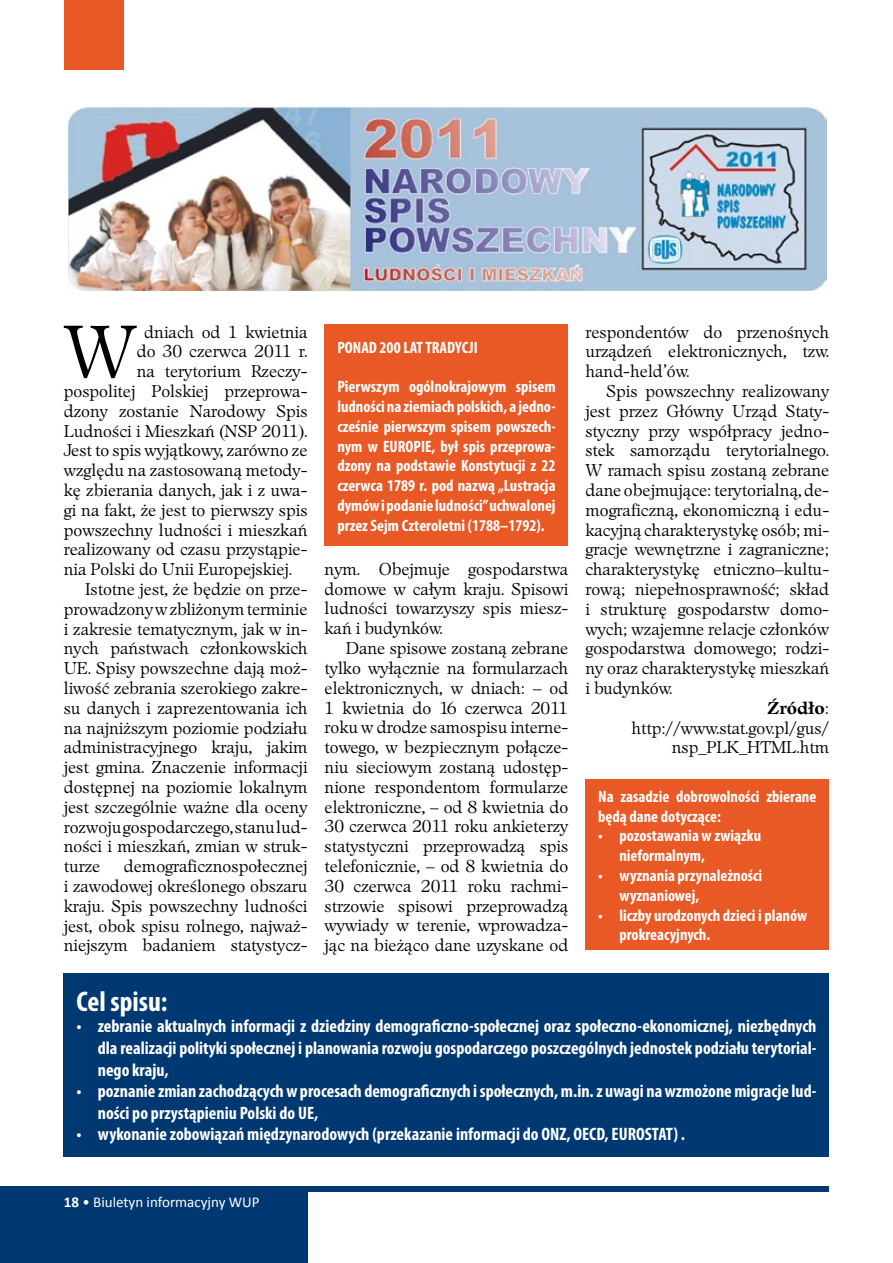
<style>
.page{position:relative;width:893px;height:1263px;background:#fff}
.page>*{position:absolute;margin:0;border:0;box-sizing:border-box;transform-origin:0 0}
.t1{font:71.55px "EFN Nissan OT";color:#000}
.t2{font:700 condensed 28.5px "Myriad Pro";color:#fff}
.t3{font:700 condensed 18px/21.6px "Myriad Pro";color:#fff;text-align:justify}
.t4{font:16.5px/19.8px "EFN Nissan OT";color:#000;text-align:justify}
.t5{font:700 condensed 16.5px/19.8px "Myriad Pro";color:#fff}
.t6{font:700 16.5px "EFN Nissan OT";color:#000}
.t7{font:15px "Calibri";color:#fff}
.s1{font-weight:400}
.s2{font-weight:700}
</style>
<div class="page">
<div style="left:64px;top:0;width:60px;height:69px;background:#e85926"></div>
<img style="left:68px;top:108px;width:759px;height:182px">
<div style="left:0;top:1186px;width:308px;height:77px;background:#003871"></div>
<div style="left:286px;top:1186px;width:543px;height:6px;background:#003871"></div>
<div style="left:325px;top:325px;width:243px;height:221px;background:#e85926"></div>
<div style="left:64px;top:973px;width:765px;height:184px;background:#003871"></div>
<div style="left:585px;top:780px;width:244px;height:170px;background:#e85926"></div>
<h1 class="t1" style="left:64px;top:309px;width:75px">W</h1>
<p class="t4" style="left:144px;top:322px;width:165px">dniach od 1 kwietnia</p>
<p class="t4" style="left:137px;top:342px;width:172px">do 30 czerwca 2011 r.</p>
<p class="t4" style="left:137px;top:362px;width:172px">na terytorium Rzeczy-</p>
<p class="t4" style="left:64px;top:382px;width:245px">pospolitej Polskiej przeprowa-</p>
<p class="t4" style="left:64px;top:401px;width:245px">dzony zostanie Narodowy Spis</p>
<p class="t4" style="left:64px;top:421px;width:245px">Ludności i Mieszkań (NSP 2011).</p>
<p class="t4" style="left:64px;top:441px;width:245px">Jest to spis wyjątkowy, zarówno ze</p>
<p class="t4" style="left:64px;top:461px;width:245px">względu na zastosowaną metody-</p>
<p class="t4" style="left:64px;top:481px;width:245px">kę zbierania danych, jak i z uwa-</p>
<p class="t4" style="left:64px;top:500px;width:245px">gi na fakt, że jest to pierwszy spis</p>
<p class="t4" style="left:64px;top:520px;width:245px">powszechny ludności i mieszkań</p>
<p class="t4" style="left:64px;top:540px;width:245px">realizowany od czasu przystąpie-</p>
<p class="t4" style="left:64px;top:560px;width:230px">nia Polski do Unii Europejskiej.</p>
<p class="t4" style="left:85px;top:580px;width:224px">Istotne jest, że będzie on prze-</p>
<p class="t4" style="left:64px;top:599px;width:245px">prowadzony wzbliżonym terminie</p>
<p class="t4" style="left:64px;top:619px;width:245px">i zakresie tematycznym, jak w in-</p>
<p class="t4" style="left:64px;top:639px;width:245px">nych państwach członkowskich</p>
<p class="t4" style="left:64px;top:659px;width:245px">UE. Spisy powszechne dają moż-</p>
<p class="t4" style="left:64px;top:679px;width:245px">liwość zebrania szerokiego zakre-</p>
<p class="t4" style="left:64px;top:698px;width:245px">su danych i zaprezentowania ich</p>
<p class="t4" style="left:64px;top:718px;width:245px">na najniższym poziomie podziału</p>
<p class="t4" style="left:64px;top:738px;width:245px">administracyjnego kraju, jakim</p>
<p class="t4" style="left:64px;top:758px;width:245px">jest gmina. Znaczenie informacji</p>
<p class="t4" style="left:64px;top:778px;width:245px">dostępnej na poziomie lokalnym</p>
<p class="t4" style="left:64px;top:797px;width:245px">jest szczególnie ważne dla oceny</p>
<p class="t4" style="left:64px;top:817px;width:245px">rozwoju gospodarczego, stanu lud-</p>
<p class="t4" style="left:64px;top:837px;width:245px">ności i mieszkań, zmian w struk-</p>
<p class="t4" style="left:64px;top:857px;width:38px">turze</p>
<p class="t4" style="left:64px;top:857px;width:245px;text-indent:60px">demograficznospołecznej i zawodowej określonego obszaru kraju. Spis powszechny ludności jest, obok spisu rolnego, najważ&shy;niejszym badaniem statystycz-</p>
<p class="t5" style="left:337px;top:337px;width:142px">PONAD 200 LAT TRADYCJI</p>
<p class="t5" style="left:337px;top:376px;width:220px;text-align:justify">Pierwszym ogólnokrajowym spisem ludności na ziemiach polskich, a jedno&shy;cześnie pierwszym spisem powszech&shy;nym w EUROPIE, był spis przeprowa&shy;dzony na podstawie Konstytucji z 22 czerwca 1789 r. pod nazwą „Lustracja dymów i podanie ludności” uchwalonej przez Sejm Czteroletni (1788–1792).</p>
<p class="t4" style="left:325px;top:559px;width:245px">nym. Obejmuje gospodarstwa domowe w całym kraju. Spisowi ludności towarzyszy spis miesz&shy;kań i budynków.</p>
<p class="t4" style="left:325px;top:639px;width:245px;text-indent:21px">Dane spisowe zostaną zebrane tylko wyłącznie na formularzach elektronicznych, w dniach: – od 1 kwietnia do 16 czerwca 2011 roku w drodze samospisu interne&shy;towego, w bezpiecznym połącze&shy;niu sieciowym zostaną udostęp&shy;nione respondentom formularze elektroniczne, – od 8 kwietnia do 30 czerwca 2011 roku ankieterzy statystyczni przeprowadzą spis telefonicznie, – od 8 kwietnia do 30 czerwca 2011 roku rachmi&shy;strzowie spisowi przeprowadzą wywiady w terenie, wprowadza&shy;jąc na bieżąco dane uzyskane od</p>
<p class="t4" style="left:585px;top:322px;width:245px">respondentów do przenośnych urządzeń elektronicznych, tzw. hand-held’ów.</p>
<p class="t4" style="left:607px;top:382px;width:224px">Spis powszechny realizowany</p>
<p class="t4" style="left:585px;top:401px;width:245px">jest przez Główny Urząd Staty-</p>
<p class="t4" style="left:585px;top:421px;width:245px">styczny przy współpracy jedno-</p>
<p class="t4" style="left:585px;top:441px;width:245px">stek samorządu terytorialnego.</p>
<p class="t4" style="left:585px;top:461px;width:245px">W ramach spisu zostaną zebrane</p>
<p class="t4" style="left:585px;top:481px;width:245px">dane obejmujące: terytorialną, de-</p>
<p class="t4" style="left:585px;top:500px;width:245px">mograficzną, ekonomiczną i edu-</p>
<p class="t4" style="left:585px;top:520px;width:245px">kacyjną charakterystykę osób; mi-</p>
<p class="t4" style="left:585px;top:540px;width:245px">gracje wewnętrzne i zagraniczne;</p>
<p class="t4" style="left:585px;top:560px;width:245px">charakterystykę etniczno–kultu-</p>
<p class="t4" style="left:585px;top:580px;width:245px">rową; niepełnosprawność; skład</p>
<p class="t4" style="left:585px;top:599px;width:245px">i strukturę gospodarstw domo-</p>
<p class="t4" style="left:585px;top:619px;width:245px">wych; wzajemne relacje członków</p>
<p class="t4" style="left:585px;top:639px;width:245px">gospodarstwa domowego; rodzi-</p>
<p class="t4" style="left:585px;top:659px;width:245px">ny oraz charakterystykę mieszkań</p>
<p class="t4" style="left:585px;top:679px;width:89px">i budynków.</p>
<p class="t6" style="left:767px;top:698px;width:63px">Źródło<span class="s1">:</span></p>
<p class="t4" style="left:632px;top:718px;width:199px">http://www.stat.gov.pl/gus/</p>
<p class="t4" style="left:672px;top:738px;width:159px">nsp_PLK_HTML.htm</p>
<p class="t5" style="left:598px;top:786px;width:220px">Na zasadzie dobrowolności zbierane będą dane dotyczące:</p>
<p class="t5" style="left:619px;top:826px;width:143px;text-indent:-21px">• pozostawania w związku nieformalnym,</p>
<p class="t5" style="left:619px;top:865px;width:144px;text-indent:-21px">• wyznania przynależności wyznaniowej,</p>
<p class="t5" style="left:619px;top:905px;width:189px;text-indent:-21px">• liczby urodzonych dzieci i planów prokreacyjnych.</p>
<h2 class="t2" style="left:77px;top:983px;width:93px">Cel spisu:</h2>
<p class="t3" style="left:98px;top:1015px;width:720px;text-indent:-21px">• zebranie aktualnych informacji z dziedziny demograficzno-społecznej oraz społeczno-ekonomicznej, niezbędnych dla realizacji polityki społecznej i planowania rozwoju gospodarczego poszczególnych jednostek podziału terytorial&shy;nego kraju,</p>
<p class="t3" style="left:98px;top:1080px;width:720px;text-indent:-21px">• poznanie zmian zachodzącychwprocesach demograficznych ispołecznych,m.in.z uwagi nawzmożonemigracje lud&shy;ności po przystąpieniu Polski do UE,</p>
<p class="t3" style="left:76px;top:1123px;width:610px">• wykonanie zobowiązań międzynarodowych (przekazanie informacji do ONZ, OECD, EUROSTAT) .</p>
<p class="t7" style="left:64px;top:1192px;width:197px"><span class="s2">18</span> • Biuletyn i formacyjny WUP</p>
<p class="t7" style="left:89px;top:1192px;width:186px">• Biuletyn informacyjny WUP</p>
</div>
